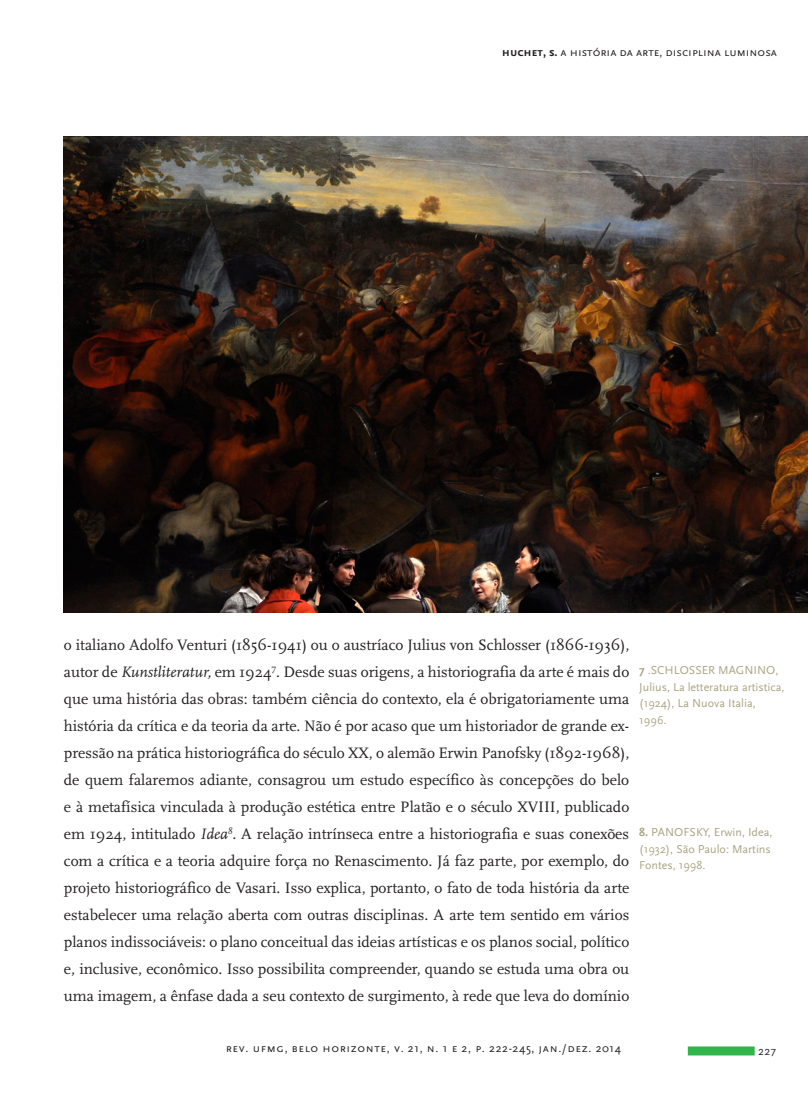
<style>
.page{position:relative;width:808px;height:1106px;background:#fff}
.page>*{position:absolute;margin:0;border:0;box-sizing:border-box;transform-origin:0 0}
.t1{font:15.75px/27px "Scala";color:#231f20;text-align:justify}
.Notas_-_ímpar{font:12px/16.5px "Scala Sans";color:#a9a682}
.t2{font:12px "Scala Sans Caps";letter-spacing:.05em;color:#231f20}
.Notas_-_par{font:12px/16.5px "Scala Sans";color:#a9a682}
.t3{font:12px "Scala Sans Caps";color:#231f20}
.t4{font:12px "Neutra Text";color:#231f20}
.s1{font-weight:700}
.s2{font-style:italic}
.s3{font-family:"Scala Sans"}
</style>
<div class="page">
<div style="left:688px;top:1046px;width:67px;height:9px;background:#31b44a"></div>
<img style="left:64px;top:136px;width:744px;height:476px">
<p class="t3" style="left:502px;top:45px;width:277px"><span class="s1">huchet, s.</span> a história da arte, disciplina luminosa</p>
<p class="t1" style="left:64px;top:631px;width:567px">o italiano Adolfo Venturi (1856-1941) ou o austríaco Julius von Schlosser (1866-1936), autor de <span class="s2">Kunstliteratur,</span> em 1924<sup>7</sup>. Desde suas origens, a historiografia da arte é mais do que uma história das obras: também ciência do contexto, ela é obrigatoriamente uma história da crítica e da teoria da arte. Não é por acaso que um historiador de grande ex&shy;pressão na prática historiográfica do século XX, o alemão Erwin Panofsky (1892-1968), de quem falaremos adiante, consagrou um estudo específico às concepções do belo e à metafísica vinculada à produção estética entre Platão e o século XVIII, publicado em 1924, intitulado <span class="s2">Idea</span><sup>8</sup>. A relação intrínseca entre a historiografia e suas conexões com a crítica e a teoria adquire força no Renascimento. Já faz parte, por exemplo, do projeto historiográfico de Vasari. Isso explica, portanto, o fato de toda história da arte estabelecer uma relação aberta com outras disciplinas. A arte tem sentido em vários planos indissociáveis: o plano conceitual das ideias artísticas e os planos social, político e, inclusive, econômico. Isso possibilita compreender, quando se estuda uma obra ou uma imagem, a ênfase dada a seu contexto de surgimento, à rede que leva do domínio</p>
<p class="Notas_-_ímpar" style="left:639px;top:662px;width:147px"><span class="s1">7</span> .SCHLOSSER MAGNINO,<br>Julius, La letteratura artistica, (1924), La Nuova Italia,<br>1996.</p>
<p class="Notas_-_par" style="left:639px;top:824px;width:135px"><span class="s1">8.</span> PANOFSKY, Erwin, Idea, (1932), São Paulo: Martins<br>Fontes, 1998.</p>
<p class="t2" style="left:226px;top:1041px;width:397px">rev. ufmg, belo horizonte, v. <span class="s3">21</span>, n. <span class="s3">1</span> e <span class="s3">2</span>, p. <span class="s3">222-245,</span> jan./dez. <span class="s3">2014</span></p>
<p class="t4" style="left:758px;top:1043px;width:19px">227</p>
</div>
